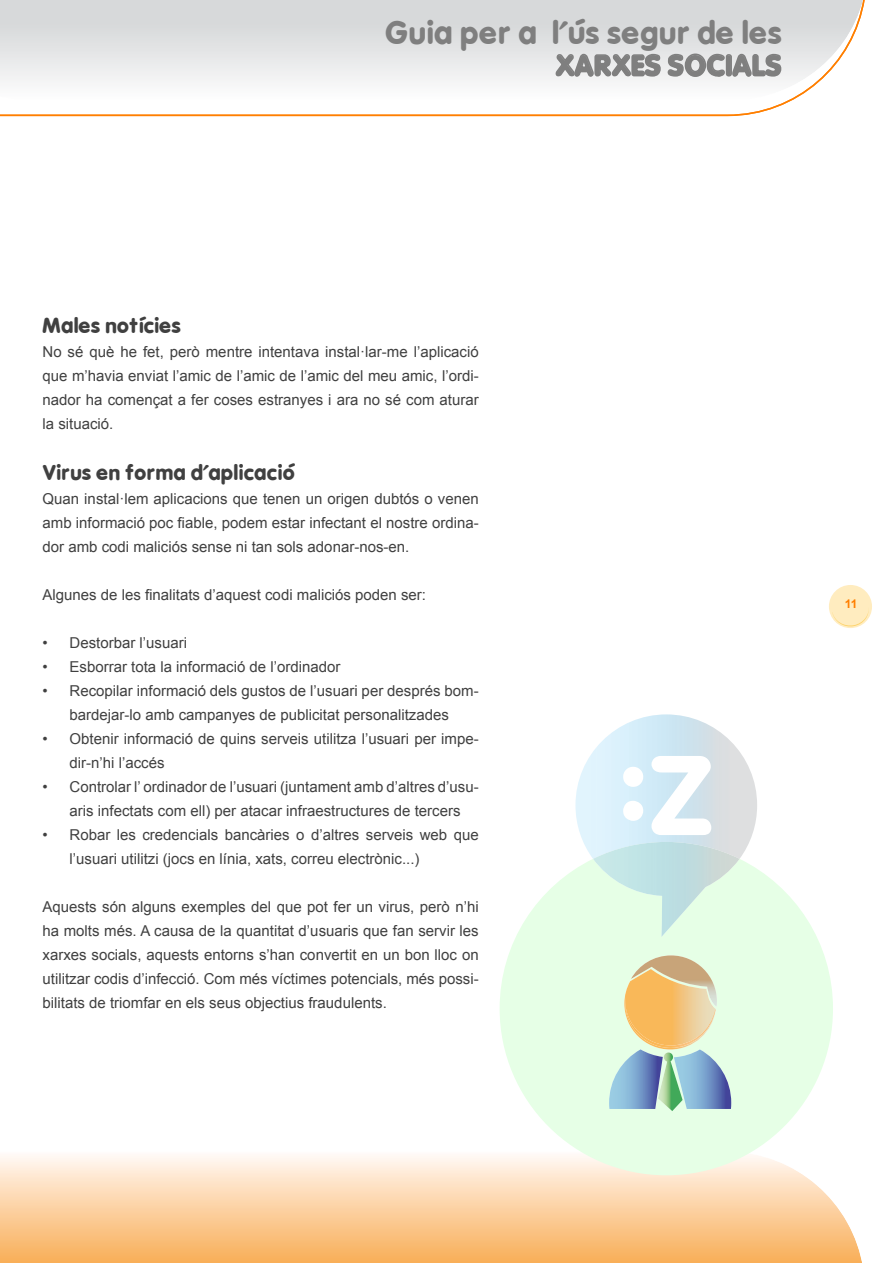
<style>
.page{position:relative;width:893px;height:1263px;background:#fff}
.page>*{position:absolute;margin:0;border:0;box-sizing:border-box;transform-origin:0 0}
.t1{font:700 31.65px "Vagabond";color:#7f7f7f}
.t2{font:700 28.65px "Vagabond";color:#7f7f7f}
.t3{font:700 21px "Vagabond";color:#404040}
.t4{font:15px/24px "Arial";color:#404040;text-align:justify}
.t5{font:700 12px "Arial";color:#ff7f00}
</style>
<div class="page">
<img style="left:0;top:1156px;width:812px;height:107px">
<svg style="left:0;top:0;width:865px;height:117px"></svg>
<img style="left:0;top:0;width:863px;height:100px">
<div style="left:829px;top:585px;width:43px;height:43px;background:#ffecbf;border-radius:50%"></div>
<svg style="left:554px;top:53px;width:228px;height:25px;background:#c9caca"></svg>
<svg style="left:832px;top:611px;width:38px;height:17px"></svg>
<svg style="left:500px;top:859px;width:333px;height:316px;fill:#e6ffe6"></svg>
<img style="left:575px;top:714px;width:182px;height:144px">
<img style="left:593px;top:842px;width:147px;height:95px">
<svg style="left:623px;top:767px;width:20px;height:54px"></svg>
<svg style="left:651px;top:756px;width:60px;height:79px"></svg>
<img style="left:623px;top:969px;width:93px;height:80px">
<img style="left:623px;top:992px;width:92px;height:56px">
<img style="left:631px;top:955px;width:86px;height:52px">
<img style="left:609px;top:1049px;width:54px;height:60px">
<img style="left:674px;top:1049px;width:57px;height:60px">
<img style="left:658px;top:1052px;width:25px;height:59px">
<h1 class="t1" style="left:385px;top:18px;width:399px">Guia per a l’ús segur de les</h1>
<h2 class="t2" style="left:556px;top:53px;width:228px">XARXES SOCIALS</h2>
<h3 class="t3" style="left:43px;top:316px;width:140px">Males notícies</h3>
<p class="t4" style="left:43px;top:341px;width:438px">No sé què he fet, però mentre intentava instal·lar-me l’aplicació que m’havia enviat l’amic de l’amic de l’amic del meu amic, l’ordi&shy;nador ha començat a fer coses estranyes i ara no sé com aturar la situació.</p>
<h3 class="t3" style="left:43px;top:463px;width:254px">Virus en forma d’aplicació</h3>
<p class="t4" style="left:43px;top:486px;width:438px">Quan instal·lem aplicacions que tenen un origen dubtós o venen amb informació poc fiable, podem estar infectant el nostre ordina&shy;dor amb codi maliciós sense ni tan sols adonar-nos-en.</p>
<p class="t4" style="left:43px;top:582px;width:385px">Algunes de les finalitats d’aquest codi maliciós poden ser:</p>
<p class="t4" style="left:43px;top:630px;width:146px">• Destorbar l’usuari</p>
<p class="t4" style="left:43px;top:654px;width:299px">• Esborrar tota la informació de l’ordinador</p>
<p class="t4" style="left:43px;top:678px;width:438px;text-align:center">• Recopilar informació dels gustos de l’usuari per després bom&shy;bardejar-lo amb campanyes de publicitat personalitzades</p>
<p class="t4" style="left:70px;top:726px;width:411px;text-indent:-27px">• Obtenir informació de quins serveis utilitza l’usuari per impe&shy;dir-n’hi l’accés</p>
<p class="t4" style="left:43px;top:774px;width:438px;text-align:center">• Controlar l’ ordinador de l’usuari (juntament amb d’altres d’usu&shy;aris infectats com ell) per atacar infraestructures de tercers</p>
<p class="t4" style="left:70px;top:822px;width:411px;text-indent:-27px">• Robar les credencials bancàries o d’altres serveis web que l’usuari utilitzi (jocs en línia, xats, correu electrònic...)</p>
<p class="t4" style="left:43px;top:896px;width:438px">Aquests són alguns exemples del que pot fer un virus, però n’hi ha molts més. A causa de la quantitat d’usuaris que fan servir les xarxes socials, aquests entorns s’han convertit en un bon lloc on utilitzar codis d’infecció. Com més víctimes potencials, més possi&shy;bilitats de triomfar en els seus objectius fraudulents.</p>
<p class="t5" style="left:845px;top:599px;width:14px">11</p>
</div>
